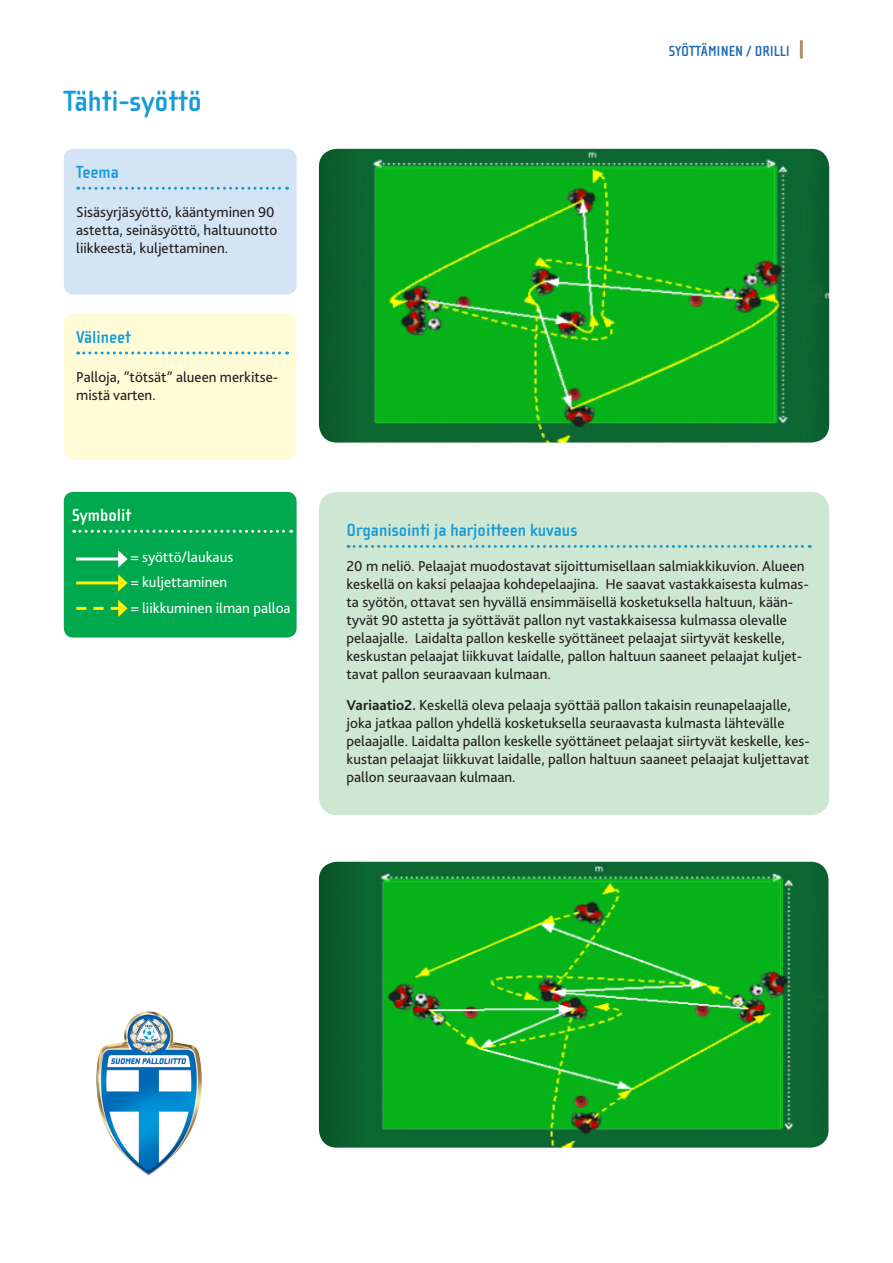
<style>
.page{position:relative;width:893px;height:1263px;background:#fff}
.page>*{position:absolute;margin:0;border:0;box-sizing:border-box;transform-origin:0 0}
.Harjoitusotsikko{font:700 30px "Cholla Sans OT";color:#179bd8}
.Harjoituslaatikko_ot{font:700 18px "Cholla Sans OT";color:#179bd8}
.Harjoituslaatikko_ot-2{font:700 18px "Cholla Sans OT";color:#fff}
.Leipäteksti{font:15px/18px "Bliss 2";color:#231f20}
.Leipäteksti-2{font:15px "Bliss 2";color:#fff}
.Sivunumero{font:700 15px "Cholla Sans OT";color:#226bb5}
.s1{font-weight:700}
</style>
<div class="page">
<div style="left:64px;top:149px;width:233px;height:145px;background:#d3e5f5;border-radius:9px"></div>
<svg style="left:78px;top:187px;width:210px;height:3px"></svg>
<div style="left:319px;top:492px;width:510px;height:323px;background:#cee7d3;border-radius:18px"></div>
<svg style="left:348px;top:545px;width:462px;height:3px"></svg>
<hr style="left:800px;top:41px;width:3px;height:16px;background:#b09065">
<div style="left:64px;top:314px;width:233px;height:145px;background:#fffbd6;border-radius:9px"></div>
<svg style="left:78px;top:351px;width:210px;height:3px"></svg>
<div style="left:64px;top:492px;width:233px;height:145px;background:#00a94e;border-radius:9px"></div>
<svg style="left:74px;top:530px;width:218px;height:3px"></svg>
<hr style="left:76px;top:557px;width:45px;height:3px;background:#fff">
<svg style="left:118px;top:550px;width:10px;height:18px"></svg>
<hr style="left:76px;top:581px;width:45px;height:3px;background:#fff101">
<svg style="left:118px;top:574px;width:10px;height:18px"></svg>
<svg style="left:76px;top:600px;width:52px;height:17px"></svg>
<img style="left:319px;top:149px;width:510px;height:294px">
<img style="left:319px;top:862px;width:509px;height:286px">
<img style="left:96px;top:1011px;width:106px;height:165px">
<p class="Harjoitusotsikko" style="left:64px;top:85px;width:139px">Tähti-syöttö</p>
<p class="Harjoituslaatikko_ot" style="left:76px;top:163px;width:44px">Teema</p>
<p class="Leipäteksti" style="left:76px;top:203px;width:203px">Sisäsyrjäsyöttö, kääntyminen 90 astetta, seinäsyöttö, haltuunotto liikkeestä, kuljettaminen.</p>
<p class="Harjoituslaatikko_ot" style="left:76px;top:327px;width:56px">Välineet</p>
<p class="Leipäteksti" style="left:76px;top:368px;width:204px">Palloja, ”tötsät” alueen merkitse&shy;mistä varten.</p>
<p class="Harjoituslaatikko_ot-2" style="left:72px;top:506px;width:60px">Symbolit</p>
<p class="Leipäteksti-2" style="left:131px;top:548px;width:104px">= syöttö/laukaus</p>
<p class="Leipäteksti-2" style="left:131px;top:573px;width:98px">= kuljettaminen</p>
<p class="Leipäteksti-2" style="left:131px;top:598px;width:161px">= liikkuminen ilman palloa</p>
<p class="Sivunumero" style="left:669px;top:43px;width:123px">SYÖTTÄMINEN / DRILLI</p>
<p class="Harjoituslaatikko_ot" style="left:347px;top:521px;width:232px">Organisointi ja harjoitteen kuvaus</p>
<p class="Leipäteksti" style="left:347px;top:557px;width:464px">20 m neliö. Pelaajat muodostavat sijoittumisellaan salmiakkikuvion. Alueen keskellä on kaksi pelaajaa kohdepelaajina. He saavat vastakkaisesta kulmas&shy;ta syötön, ottavat sen hyvällä ensimmäisellä kosketuksella haltuun, kään&shy;tyvät 90 astetta ja syöttävät pallon nyt vastakkaisessa kulmassa olevalle pelaajalle. Laidalta pallon keskelle syöttäneet pelaajat siirtyvät keskelle, keskustan pelaajat liikkuvat laidalle, pallon haltuun saaneet pelaajat kuljet&shy;tavat pallon seuraavaan kulmaan.</p>
<p class="Leipäteksti" style="left:347px;top:696px;width:465px"><span class="s1">Variaatio2.</span> Keskellä oleva pelaaja syöttää pallon takaisin reunapelaajalle, joka jatkaa pallon yhdellä kosketuksella seuraavasta kulmasta lähtevälle pelaajalle. Laidalta pallon keskelle syöttäneet pelaajat siirtyvät keskelle, kes&shy;kustan pelaajat liikkuvat laidalle, pallon haltuun saaneet pelaajat kuljettavat pallon seuraavaan kulmaan.</p>
</div>
